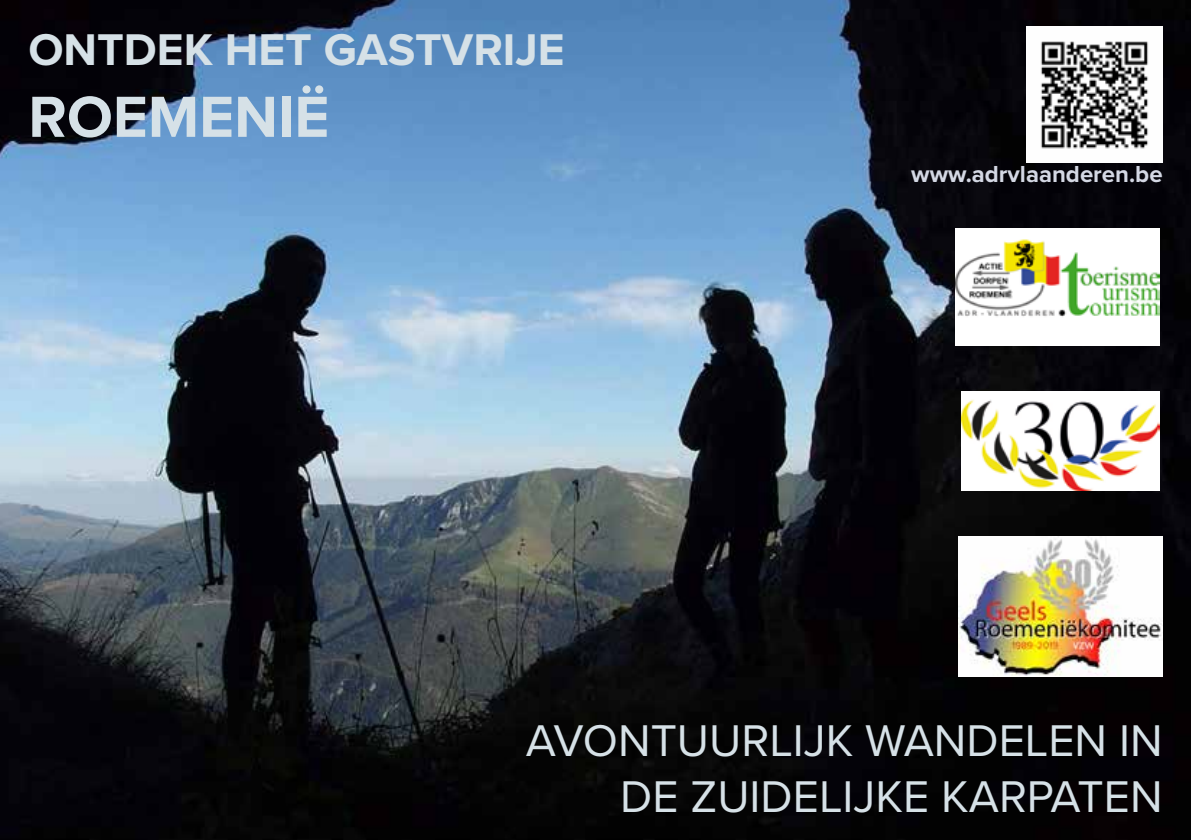
<style>
.page{position:relative;width:1191px;height:840px;background:#fff}
.page>*{position:absolute;margin:0;border:0;box-sizing:border-box;transform-origin:0 0}
.t1{font:700 60px "Proxima Nova";color:#d6e1e7}
.t2{font:46px/55.2px "Proxima Nova";color:#d6e1e7;text-align:right}
.t3{font:700 46px "Proxima Nova";color:#d6e1e7}
.t4{font:700 24px "Proxima Nova";color:#d4d8e4}
</style>
<div class="page">
<img style="left:0;top:0;width:1191px;height:839px">
<img style="left:961px;top:391px;width:198px;height:99px">
<img style="left:955px;top:228px;width:204px;height:117px">
<img style="left:958px;top:536px;width:204px;height:139px">
<img style="left:1026px;top:27px;width:136px;height:136px">
<p class="t3" style="left:28px;top:15px;width:538px">ONTDEK HET GASTVRIJE</p>
<h1 class="t1" style="left:28px;top:72px;width:302px">ROEMENIË</h1>
<p class="t4" style="left:911px;top:156px;width:253px">www.adrvlaanderen.be</p>
<p class="t2" style="left:526px;top:711px;width:638px">AVONTUURLIJK WANDELEN IN<br>DE ZUIDELIJKE KARPATEN</p>
</div>
